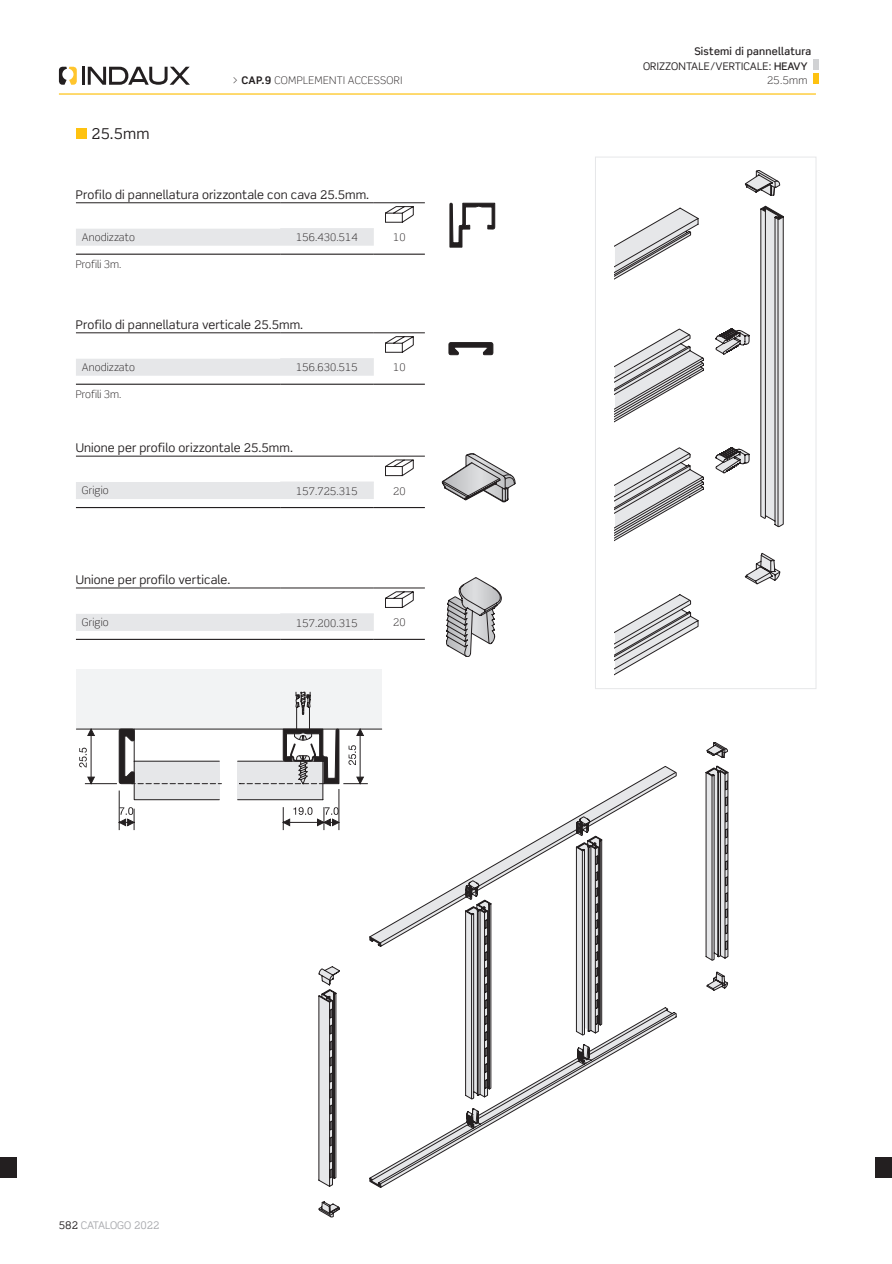
<style>
.page{position:relative;width:892px;height:1264px;background:#fff}
.page>*{position:absolute;margin:0;border:0;box-sizing:border-box;transform-origin:0 0}
.TITULU_2{font:15px "Scene Pro";color:#231f20}
.tabl__TITULO{font:12px "Scene Pro";letter-spacing:.005em;color:#231f20}
.tabl__texto{font:300 10.5px "Scene Pro";letter-spacing:.01em;color:#231f20}
.cab__TITULU_1{font:10.5px "Scene Pro";letter-spacing:.01em;color:#231f20}
.tabl__texto-2{font:300 10.5px "Scene Pro";letter-spacing:.03em;color:#231f20}
.cab__TITULU_Ø{font:500 10.5px "Scene Pro";letter-spacing:.02em;color:#231f20}
.notas{font:300 10.5px "Scene Pro";color:#231f20}
.t1{font:10.5px "Scene Pro";color:#a8a9ad}
.cab__TITULU_2{font:300 10.5px "Scene Pro";color:#231f20}
.s1{font-weight:700}
.s2{color:#231f20}
.s3{font-weight:500}
</style>
<div class="page">
<div style="left:813px;top:59px;width:5px;height:11px;background:#d1d2d4"></div>
<div style="left:813px;top:73px;width:5px;height:11px;background:#fec210"></div>
<hr style="left:59px;top:93px;width:756px;height:2px;background:#fec210">
<svg style="left:59px;top:67px;width:18px;height:18px"></svg>
<hr style="left:82px;top:67px;width:3px;height:18px;background:#231f20">
<svg style="left:88px;top:67px;width:102px;height:18px"></svg>
<div style="left:76px;top:229px;width:298px;height:17px;background:#e6e7e9"></div>
<hr style="left:76px;top:202px;width:204px;height:1px;background:#231f20">
<hr style="left:280px;top:202px;width:94px;height:1px;background:#231f20">
<hr style="left:374px;top:202px;width:51px;height:1px;background:#231f20">
<hr style="left:76px;top:254px;width:204px;height:1px;background:#231f20">
<hr style="left:280px;top:254px;width:94px;height:1px;background:#231f20">
<hr style="left:374px;top:254px;width:51px;height:1px;background:#231f20">
<hr style="left:280px;top:228px;width:94px;height:1px;background:#e6e7e9">
<svg style="left:385px;top:206px;width:28px;height:17px"></svg>
<div style="left:76px;top:359px;width:298px;height:17px;background:#e6e7e9"></div>
<hr style="left:76px;top:332px;width:204px;height:1px;background:#231f20">
<hr style="left:280px;top:332px;width:94px;height:1px;background:#231f20">
<hr style="left:374px;top:332px;width:51px;height:1px;background:#231f20">
<hr style="left:76px;top:384px;width:204px;height:1px;background:#231f20">
<hr style="left:280px;top:384px;width:94px;height:1px;background:#231f20">
<hr style="left:374px;top:384px;width:51px;height:1px;background:#231f20">
<hr style="left:280px;top:358px;width:94px;height:1px;background:#e6e7e9">
<svg style="left:385px;top:336px;width:28px;height:17px"></svg>
<div style="left:76px;top:482px;width:298px;height:17px;background:#e6e7e9"></div>
<hr style="left:76px;top:456px;width:204px;height:1px;background:#231f20">
<hr style="left:280px;top:456px;width:94px;height:1px;background:#231f20">
<hr style="left:374px;top:456px;width:51px;height:1px;background:#231f20">
<hr style="left:76px;top:507px;width:204px;height:1px;background:#231f20">
<hr style="left:280px;top:507px;width:94px;height:1px;background:#231f20">
<hr style="left:374px;top:507px;width:51px;height:1px;background:#231f20">
<hr style="left:280px;top:482px;width:94px;height:1px;background:#e6e7e9">
<svg style="left:385px;top:459px;width:28px;height:17px"></svg>
<div style="left:76px;top:614px;width:298px;height:17px;background:#e6e7e9"></div>
<hr style="left:76px;top:587px;width:204px;height:1px;background:#231f20">
<hr style="left:280px;top:587px;width:94px;height:1px;background:#231f20">
<hr style="left:374px;top:587px;width:51px;height:1px;background:#231f20">
<hr style="left:76px;top:639px;width:204px;height:1px;background:#231f20">
<hr style="left:280px;top:639px;width:94px;height:1px;background:#231f20">
<hr style="left:374px;top:639px;width:51px;height:1px;background:#231f20">
<hr style="left:280px;top:614px;width:94px;height:1px;background:#e6e7e9">
<svg style="left:385px;top:591px;width:28px;height:17px"></svg>
<svg style="left:449px;top:202px;width:46px;height:46px"></svg>
<svg style="left:448px;top:342px;width:45px;height:14px"></svg>
<svg style="left:441px;top:453px;width:74px;height:50px"></svg>
<svg style="left:446px;top:577px;width:55px;height:80px"></svg>
<svg style="left:750px;top:170px;width:33px;height:408px"></svg>
<svg style="left:614px;top:180px;width:164px;height:496px"></svg>
<div style="left:76px;top:669px;width:305px;height:60px;background:#f2f3f4"></div>
<svg style="left:76px;top:692px;width:306px;height:138px"></svg>
<svg style="left:318px;top:966px;width:22px;height:251px"></svg>
<svg style="left:705px;top:742px;width:23px;height:249px"></svg>
<svg style="left:369px;top:765px;width:307px;height:423px"></svg>
<svg style="left:378px;top:772px;width:298px;height:414px"></svg>
<div style="left:595px;top:157px;width:221px;height:532px;border:1px solid #e6e7e9"></div>
<div style="left:76px;top:128px;width:11px;height:11px;background:#fec210"></div>
<div style="left:875px;top:1157px;width:16px;height:20px;background:#231f20"></div>
<div style="left:0;top:1157px;width:17px;height:20px;background:#231f20"></div>
<p class="TITULU_2" style="left:91px;top:124px;width:60px">25.5mm</p>
<p class="tabl__texto-2" style="left:232px;top:74px;width:171px">&gt; <span class="s1">CAP.9</span> COMPLEMENTI ACCESSORI</p>
<p class="tabl__TITULO" style="left:76px;top:187px;width:295px">Profilo di pannellatura orizzontale con cava 25.5mm.</p>
<p class="tabl__texto" style="left:82px;top:231px;width:54px">Anodizzato</p>
<p class="notas" style="left:76px;top:258px;width:47px">Profili 3m.</p>
<p class="tabl__texto" style="left:296px;top:231px;width:63px">156.430.514</p>
<p class="tabl__texto" style="left:393px;top:231px;width:14px">10</p>
<p class="tabl__TITULO" style="left:76px;top:317px;width:229px">Profilo di pannellatura verticale 25.5mm.</p>
<p class="tabl__texto" style="left:82px;top:361px;width:54px">Anodizzato</p>
<p class="notas" style="left:76px;top:388px;width:47px">Profili 3m.</p>
<p class="tabl__texto" style="left:296px;top:361px;width:63px">156.630.515</p>
<p class="tabl__texto" style="left:393px;top:361px;width:14px">10</p>
<p class="tabl__TITULO" style="left:76px;top:440px;width:218px">Unione per profilo orizzontale 25.5mm.</p>
<p class="tabl__texto" style="left:82px;top:484px;width:28px">Grigio</p>
<p class="tabl__texto" style="left:296px;top:484px;width:63px">157.725.315</p>
<p class="tabl__texto" style="left:393px;top:484px;width:14px">20</p>
<p class="tabl__TITULO" style="left:76px;top:572px;width:156px">Unione per profilo verticale.</p>
<p class="tabl__texto" style="left:82px;top:616px;width:28px">Grigio</p>
<p class="tabl__texto" style="left:296px;top:616px;width:63px">157.200.315</p>
<p class="tabl__texto" style="left:393px;top:616px;width:14px">20</p>
<p class="t1" style="left:59px;top:1218px;width:102px"><span class="s2">582</span> CATALOGO 2022</p>
<p class="cab__TITULU_Ø" style="left:694px;top:44px;width:118px">Sistemi di pannellatura</p>
<p class="cab__TITULU_1" style="left:642px;top:59px;width:166px">ORIZZONTALE/VERTICALE: <span class="s3">HEAVY</span></p>
<p class="cab__TITULU_2" style="left:766px;top:74px;width:42px">25.5mm</p>
</div>
